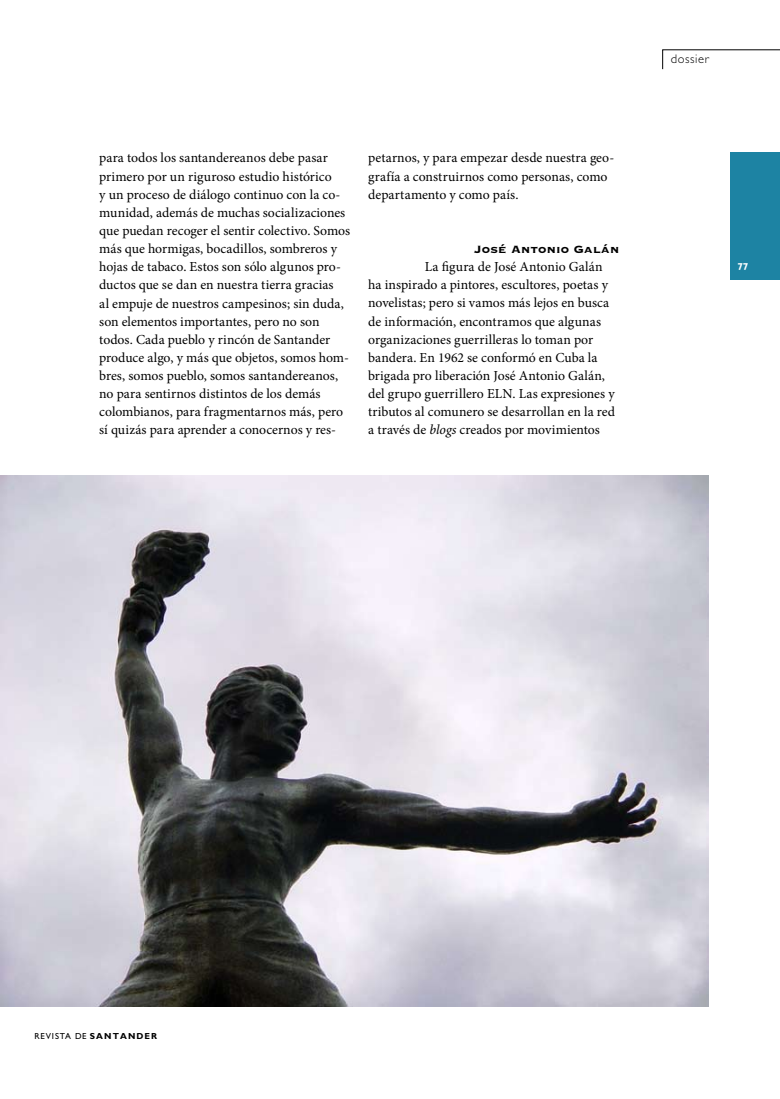
<style>
.page{position:relative;width:780px;height:1099px;background:#fff}
.page>*{position:absolute;margin:0;border:0;box-sizing:border-box;transform-origin:0 0}
.t1{font:13.75px/18.1px "Minion Pro";color:#000}
.t2{font:13.75px "Copperplate Gothic Std 33 BC";letter-spacing:.01em;color:#000}
.t3{font:300 12.5px "Gill Sans Std";letter-spacing:.05em;color:#000}
.t4{font:700 10px "Gill Sans Std";color:#fff}
.t5{font:8.75px "Gill Sans Std";letter-spacing:.1em;color:#000}
.s1{font-style:italic}
.s2{font-weight:700}
</style>
<div class="page">
<svg style="left:662px;top:50px;width:117px;height:20px"></svg>
<div style="left:730px;top:152px;width:49px;height:128px;background:#1d83a3"></div>
<img style="left:0;top:475px;width:708px;height:531px">
<p class="t1" style="left:99px;top:149px;width:252px">para todos los santandereanos debe pasar primero por un riguroso estudio histórico<br>y un proceso de diálogo continuo con la co&shy;munidad, además de muchas socializaciones que puedan recoger el sentir colectivo. Somos más que hormigas, bocadillos, sombreros y hojas de tabaco. Estos son sólo algunos pro&shy;ductos que se dan en nuestra tierra gracias<br>al empuje de nuestros campesinos; sin duda, son elementos importantes, pero no son todos. Cada pueblo y rincón de Santander produce algo, y más que objetos, somos hom&shy;bres, somos pueblo, somos santandereanos, no para sentirnos distintos de los demás colombianos, para fragmentarnos más, pero sí quizás para aprender a conocernos y res-</p>
<p class="t1" style="left:368px;top:149px;width:247px">petarnos, y para empezar desde nuestra geo&shy;grafía a construirnos como personas, como departamento y como país.</p>
<p class="t2" style="left:474px;top:242px;width:147px">José Antonio Galán</p>
<p class="t1" style="left:368px;top:258px;width:248px;text-indent:57px">La figura de José Antonio Galán ha inspirado a pintores, escultores, poetas y novelistas; pero si vamos más lejos en busca de información, encontramos que algunas organizaciones guerrilleras lo toman por bandera. En 1962 se conformó en Cuba la brigada pro liberación José Antonio Galán, del grupo guerrillero ELN. Las expresiones y tributos al comunero se desarrollan en la red a través de <span class="s1">blogs</span> creados por movimientos</p>
<p class="t3" style="left:670px;top:51px;width:40px">dossier</p>
<p class="t4" style="left:737px;top:261px;width:13px">77</p>
<p class="t5" style="left:34px;top:1030px;width:124px">REVISTA DE <span class="s2">SANTANDER</span></p>
</div>
